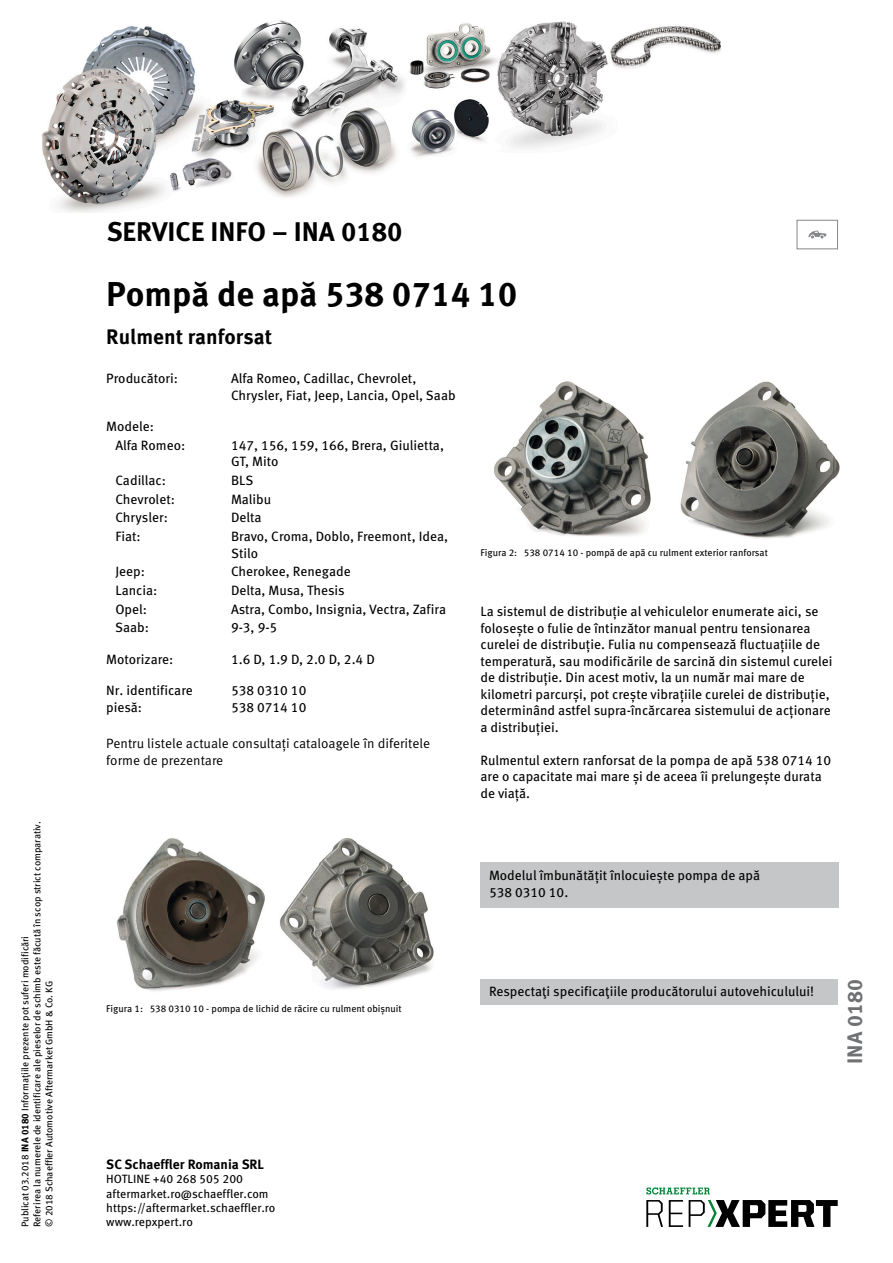
<style>
.page{position:relative;width:893px;height:1263px;background:#fff}
.page>*{position:absolute;margin:0;border:0;box-sizing:border-box;transform-origin:0 0}
.t1{font:700 34.5px "Meta Pro";color:#000}
.t2{font:700 27px "Meta Pro";color:#000}
.t3{font:700 21px "Meta Pro";color:#000}
.t4{font:700 21px "Meta Pro";color:#6f7172}
.t5{font:13.5px/16.5px "Meta Pro";color:#000}
.t6{font:13.5px/16.5px "Meta Pro Norm";color:#000}
.t7{font:700 13.5px "Meta Pro";color:#000}
.t8{font:12px/14.4px "Meta Pro";color:#000}
.t9{font:9.75px/12px "Meta Pro";color:#000}
.s1{font-weight:700}
</style>
<div class="page">
<div style="left:480px;top:862px;width:359px;height:46px;background:#c5c6c7"></div>
<img style="left:494px;top:381px;width:346px;height:158px">
<img style="left:116px;top:838px;width:318px;height:153px">
<div style="left:480px;top:980px;width:358px;height:25px;background:#c5c6c7"></div>
<div style="left:797px;top:220px;width:41px;height:29px;border:1px solid #868789"></div>
<svg style="left:808px;top:231px;width:18px;height:7px"></svg>
<img style="left:42px;top:20px;width:679px;height:193px">
<svg style="left:646px;top:1200px;width:17px;height:27px"></svg>
<svg style="left:669px;top:1200px;width:14px;height:27px"></svg>
<svg style="left:689px;top:1200px;width:149px;height:27px"></svg>
<svg style="left:646px;top:1187px;width:64px;height:7px"></svg>
<p class="t9" style="left:19px;top:1227px;width:407px;rotate:-90deg">Publicat 03.2018 <span class="s1">INA 0180</span> Informaţiile prezente pot suferi modificări<br>Referirea la numerele de identificare ale pieselor de schimb este făcută în scop strict comparativ. © 2018 Schaeffler Automotive Aftermarket GmbH &amp; Co. KG</p>
<h2 class="t2" style="left:107px;top:210px;width:297px">SERVICE INFO – INA 0180</h2>
<h1 class="t1" style="left:106px;top:267px;width:413px">Pompă de apă 538 0714 10</h1>
<h3 class="t3" style="left:106px;top:320px;width:167px">Rulment ranforsat</h3>
<p class="t5" style="left:106px;top:369px;width:73px">Producători:</p>
<p class="t5" style="left:231px;top:369px;width:226px">Alfa Romeo, Cadillac, Chevrolet,<br>Chrysler, Fiat, Jeep, Lancia, Opel, Saab</p>
<p class="t5" style="left:115px;top:416px;width:71px;line-height:18.8px;text-indent:-9px">Modele:<br>Alfa Romeo:</p>
<p class="t5" style="left:231px;top:436px;width:214px">147, 156, 159, 166, Brera, Giulietta,<br>GT, Mito</p>
<p class="t5" style="left:115px;top:471px;width:52px">Cadillac:</p>
<p class="t5" style="left:231px;top:471px;width:24px">BLS</p>
<p class="t5" style="left:115px;top:490px;width:61px">Chevrolet:</p>
<p class="t5" style="left:231px;top:490px;width:42px">Malibu</p>
<p class="t5" style="left:115px;top:509px;width:54px">Chrysler:</p>
<p class="t5" style="left:231px;top:509px;width:32px">Delta</p>
<p class="t5" style="left:115px;top:527px;width:27px">Fiat:</p>
<p class="t5" style="left:231px;top:527px;width:219px">Bravo, Croma, Doblo, Freemont, Idea,<br>Stilo</p>
<p class="t5" style="left:115px;top:562px;width:31px">Jeep:</p>
<p class="t5" style="left:231px;top:562px;width:121px">Cherokee, Renegade</p>
<p class="t5" style="left:115px;top:581px;width:43px">Lancia:</p>
<p class="t5" style="left:231px;top:581px;width:115px">Delta, Musa, Thesis</p>
<p class="t5" style="left:115px;top:600px;width:33px">Opel:</p>
<p class="t5" style="left:231px;top:600px;width:217px">Astra, Combo, Insignia, Vectra, Zafira</p>
<p class="t5" style="left:115px;top:618px;width:35px">Saab:</p>
<p class="t5" style="left:231px;top:618px;width:48px">9-3, 9-5</p>
<p class="t5" style="left:106px;top:650px;width:69px">Motorizare:</p>
<p class="t5" style="left:231px;top:650px;width:145px">1.6 D, 1.9 D, 2.0 D, 2.4 D</p>
<p class="t5" style="left:106px;top:681px;width:88px">Nr. identificare piesă:</p>
<p class="t5" style="left:231px;top:681px;width:77px">538 0310 10<br>538 0714 10</p>
<p class="t6" style="left:106px;top:734px;width:325px">Pentru listele actuale consultați cataloagele în diferitele forme de prezentare</p>
<p class="t9" style="left:480px;top:545px;width:289px">Figura 2: 538 0714 10 - pompă de apă cu rulment exterior ranforsat</p>
<p class="t5" style="left:480px;top:602px;width:354px">La sistemul de distribuție al vehiculelor enumerate aici, se folosește o fulie de întinzător manual pentru tensionarea curelei de distribuție. Fulia nu compensează fluctuațiile de temperatură, sau modificările de sarcină din sistemul curelei de distribuție. Din acest motiv, la un număr mai mare de kilometri parcurși, pot crește vibrațiile curelei de distribuție, determinând astfel supra-încărcarea sistemului de acționare a distribuției.</p>
<p class="t5" style="left:480px;top:751px;width:352px">Rulmentul extern ranforsat de la pompa de apă 538 0714 10 are o capacitate mai mare și de aceea îi prelungește durata de viață.</p>
<p class="t5" style="left:489px;top:866px;width:273px">Modelul îmbunătățit înlocuiește pompa de apă<br>538 0310 10.</p>
<p class="t9" style="left:106px;top:1002px;width:297px">Figura 1: 538 0310 10 - pompa de lichid de răcire cu rulment obișnuit</p>
<p class="t5" style="left:489px;top:982px;width:327px">Respectaţi specificaţiile producătorului autovehiculului!</p>
<h3 class="t4" style="left:838px;top:1064px;width:86px;rotate:-90deg">INA 0180</h3>
<p class="t7" style="left:106px;top:1153px;width:159px">SC Schaeffler Romania SRL</p>
<p class="t8" style="left:106px;top:1171px;width:171px">HOTLINE +40 268 505 200 aftermarket.ro@schaeffler.com https://aftermarket.schaeffler.ro www.repxpert.ro</p>
</div>
